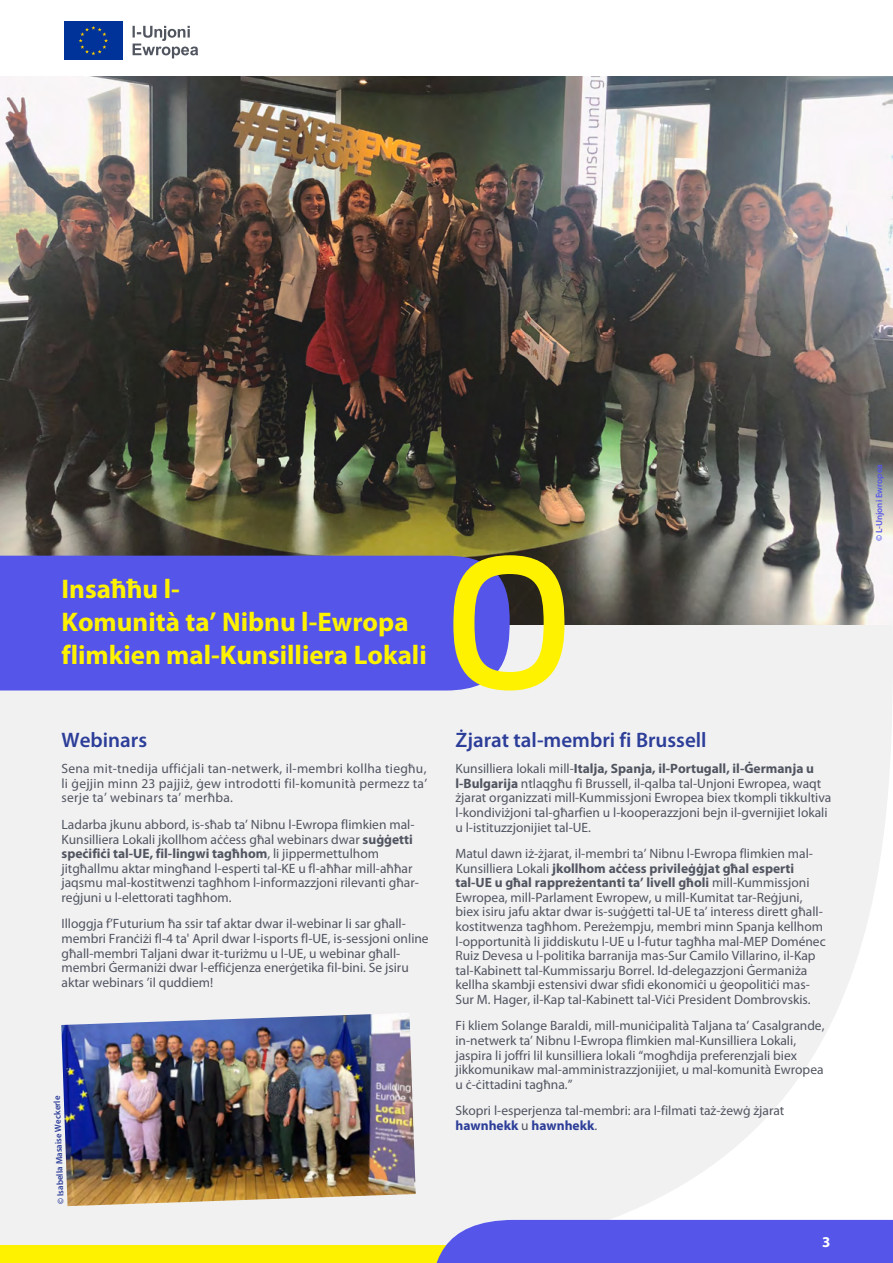
<style>
.page{position:relative;width:893px;height:1263px;background:#fff}
.page>*{position:absolute;margin:0;border:0;box-sizing:border-box;transform-origin:0 0}
.t1{font:700 27px/33px "Myriad Pro";color:#fff200}
.t2{font:600 21px "Myriad Pro";color:#2d3e99}
.t3{font:700 15px "Myriad Pro";color:#fff}
.t4{font:13.5px/14.5px "Myriad Pro";color:#515560}
.t5{font:600 9px "Myriad Pro";color:#2d3e99}
.t6{font:600 9px "Myriad Pro";color:#5556e9}
.s1{font-weight:700}
.s2{font-weight:700;color:#2d3e99}
</style>
<div class="page">
<svg style="left:0;top:625px;width:893px;height:620px;fill:#f1f1f2"></svg>
<img style="left:0;top:76px;width:893px;height:549px">
<div style="left:0;top:1245px;width:893px;height:18px;background:#fff200"></div>
<div style="left:431px;top:1220px;width:462px;height:43px;background:#5556e9"></div>
<img style="left:61px;top:1013px;width:355px;height:193px">
<div style="left:0;top:556px;width:453px;height:134px;background:#5556e9"></div>
<svg style="left:453px;top:555px;width:111px;height:135px;background:#b1ab61"></svg>
<div style="left:64px;top:21px;width:59px;height:39px;background:#039"></div>
<svg style="left:79px;top:26px;width:29px;height:29px"></svg>
<svg style="left:133px;top:26px;width:65px;height:32px"></svg>
<p class="t1" style="left:62px;top:573px;width:367px">Insaħħu l-<br>Komunità ta’ Nibnu l-Ewropa flimkien mal-Kunsilliera Lokali</p>
<p class="t2" style="left:62px;top:728px;width:87px">Webinars</p>
<p class="t4" style="left:62px;top:762px;width:367px;text-align:justify">Sena mit-tnedija uffiċjali tan-netwerk, il-membri kollha tiegħu, li ġejjin minn 23 pajjiż, ġew introdotti fil-komunità permezz ta’ serje ta’ webinars ta’ merħba.</p>
<p class="t4" style="left:62px;top:817px;width:359px">Ladarba jkunu abbord, is-sħab ta’ Nibnu l-Ewropa flimkien mal-Kunsilliera Lokali jkollhom aċċess għal webinars dwar <span class="s1">suġġetti speċifiċi tal-UE, fil-lingwi tagħhom</span>, li jippermettulhom jitgħallmu aktar mingħand l-esperti tal-KE u fl-aħħar mill-aħħar jaqsmu mal-kostitwenzi tagħhom l-informazzjoni rilevanti għar&shy;reġjuni u l-elettorati tagħhom.</p>
<p class="t4" style="left:62px;top:917px;width:369px">Illoggja f’Futurium ħa ssir taf aktar dwar il-webinar li sar għall&shy;membri Franċiżi fl-4 ta' April dwar l-isports fl-UE, is-sessjoni online għall-membri Taljani dwar it-turiżmu u l-UE, u webinar għall&shy;membri Ġermaniżi dwar l-effiċjenza enerġetika fil-bini. Se jsiru aktar webinars ’il quddiem!</p>
<p class="t5" style="left:56px;top:1204px;width:110px;rotate:-92deg">© Isabella Masaise Weckerle</p>
<p class="t2" style="left:455px;top:728px;width:253px">Żjarat tal-membri fi Brussell</p>
<p class="t4" style="left:455px;top:762px;width:377px">Kunsilliera lokali mill-<span class="s1">Italja, Spanja, il-Portugall, il-Ġermanja u l-Bulgarija</span> ntlaqgħu fi Brussell, il-qalba tal-Unjoni Ewropea, waqt żjarat organizzati mill-Kummissjoni Ewropea biex tkompli tikkultiva l-kondiviżjoni tal-għarfien u l-kooperazzjoni bejn il-gvernijiet lokali u l-istituzzjonijiet tal-UE.</p>
<p class="t4" style="left:455px;top:847px;width:372px">Matul dawn iż-żjarat, il-membri ta’ Nibnu l-Ewropa flimkien mal-Kunsilliera Lokali <span class="s1">jkollhom aċċess privileġġjat għal esperti tal-UE u għal rappreżentanti ta’ livell għoli</span> mill-Kummissjoni Ewropea, mill-Parlament Ewropew, u mill-Kumitat tar-Reġjuni, biex isiru jafu aktar dwar is-suġġetti tal-UE ta’ interess dirett għall&shy;kostitwenza tagħhom. Pereżempju, membri minn Spanja kellhom l-opportunità li jiddiskutu l-UE u l-futur tagħha mal-MEP Doménec Ruiz Devesa u l-politika barranija mas-Sur Camilo Villarino, il-Kap tal-Kabinett tal-Kummissarju Borrel. Id-delegazzjoni Ġermaniża kellha skambji estensivi dwar sfidi ekonomiċi u ġeopolitiċi mas-Sur M. Hager, il-Kap tal-Kabinett tal-Viċi President Dombrovskis.</p>
<p class="t4" style="left:455px;top:1019px;width:370px">Fi kliem Solange Baraldi, mill-muniċipalità Taljana ta’ Casalgrande, in-netwerk ta’ Nibnu l-Ewropa flimkien mal-Kunsilliera Lokali, jaspira li joffri lil kunsilliera lokali “mogħdija preferenzjali biex jikkomunikaw mal-amministrazzjonijiet, u mal-komunità Ewropea u ċ-ċittadini tagħna.”</p>
<p class="t4" style="left:455px;top:1104px;width:330px">Skopri l-esperjenza tal-membri: ara l-filmati taż-żewġ żjarat <span class="s2">hawnhekk</span> u <span class="s2">hawnhekk</span>.</p>
<p class="t3" style="left:822px;top:1233px;width:10px">3</p>
<p class="t6" style="left:874px;top:541px;width:79px;rotate:-90deg">© L-Unjoni Ewropea</p>
</div>
